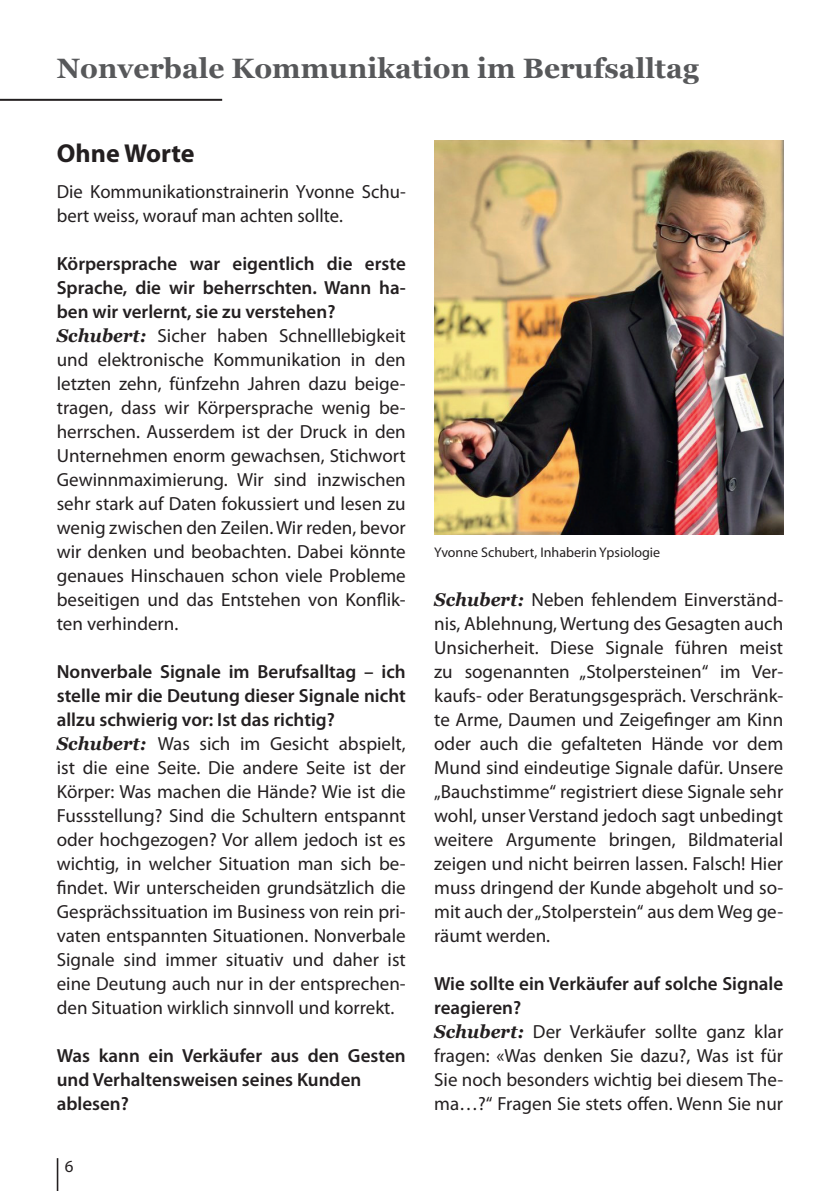
<style>
.page{position:relative;width:840px;height:1191px;background:#fff}
.page>*{position:absolute;margin:0;border:0;box-sizing:border-box;transform-origin:0 0}
.HEADLINE{font:700 28px "Georgia";color:#57585a}
.t1{font:700 26px "Myriad Pro";color:#231f20}
.FLIESSTEXT{font:19px/24px "Myriad Pro";color:#231f20;text-align:justify}
.Myriad_MEDIUM{font:600 19px/24px "Myriad Pro";color:#231f20;text-align:justify}
.t2{font:17px "Myriad Pro";color:#231f20}
.BU{font:14px "Myriad Pro";color:#231f20}
.s1{font-family:"Georgia";font-weight:700;font-style:italic;font-size:18.4px}
</style>
<div class="page">
<hr style="left:57px;top:1158px;width:1px;height:33px;background:#231f20">
<hr style="left:0;top:99px;width:222px;height:2px;background:#231f20">
<img style="left:434px;top:140px;width:348px;height:394px">
<p class="HEADLINE" style="left:57px;top:50px;width:643px">Nonverbale Kommunikation im Berufsalltag</p>
<p class="t1" style="left:57px;top:136px;width:139px">Ohne Worte</p>
<p class="FLIESSTEXT" style="left:57px;top:179px;width:350px">Die Kommunikationstrainerin Yvonne Schu&shy;bert weiss, worauf man achten sollte.</p>
<p class="Myriad_MEDIUM" style="left:57px;top:251px;width:350px">Körpersprache war eigentlich die erste Sprache, die wir beherrschten. Wann ha&shy;ben wir verlernt, sie zu verstehen?</p>
<p class="FLIESSTEXT" style="left:57px;top:323px;width:350px"><span class="s1">Schubert:</span> Sicher haben Schnelllebigkeit und elektronische Kommunikation in den letzten zehn, fünfzehn Jahren dazu beige&shy;tragen, dass wir Körpersprache wenig be&shy;herrschen. Ausserdem ist der Druck in den Unternehmen enorm gewachsen, Stichwort Gewinnmaximierung. Wir sind inzwischen sehr stark auf Daten fokussiert und lesen zu wenig zwischen den Zeilen. Wir reden, bevor wir denken und beobachten. Dabei könnte genaues Hinschauen schon viele Probleme beseitigen und das Entstehen von Konflik&shy;ten verhindern.</p>
<p class="Myriad_MEDIUM" style="left:57px;top:659px;width:350px">Nonverbale Signale im Berufsalltag – ich stelle mir die Deutung dieser Signale nicht allzu schwierig vor: Ist das richtig?</p>
<p class="FLIESSTEXT" style="left:57px;top:731px;width:350px"><span class="s1">Schubert:</span> Was sich im Gesicht abspielt, ist die eine Seite. Die andere Seite ist der Körper: Was machen die Hände? Wie ist die Fussstellung? Sind die Schultern entspannt oder hochgezogen? Vor allem jedoch ist es wichtig, in welcher Situation man sich be&shy;findet. Wir unterscheiden grundsätzlich die Gesprächssituation im Business von rein pri&shy;vaten entspannten Situationen. Nonverbale Signale sind immer situativ und daher ist eine Deutung auch nur in der entsprechen&shy;den Situation wirklich sinnvoll und korrekt.</p>
<p class="Myriad_MEDIUM" style="left:57px;top:1043px;width:350px">Was kann ein Verkäufer aus den Gesten und Verhaltensweisen seines Kunden</p>
<p class="Myriad_MEDIUM" style="left:57px;top:1091px;width:74px">ablesen?</p>
<p class="t2" style="left:65px;top:1155px;width:10px">6</p>
<p class="BU" style="left:434px;top:543px;width:227px">Yvonne Schubert, Inhaberin Ypsiologie</p>
<p class="FLIESSTEXT" style="left:434px;top:587px;width:350px"><span class="s1">Schubert:</span> Neben fehlendem Einverständ&shy;nis, Ablehnung, Wertung des Gesagten auch Unsicherheit. Diese Signale führen meist zu sogenannten „Stolpersteinen“ im Ver&shy;kaufs- oder Beratungsgespräch. Verschränk&shy;te Arme, Daumen und Zeigefinger am Kinn oder auch die gefalteten Hände vor dem Mund sind eindeutige Signale dafür. Unsere „Bauchstimme“ registriert diese Signale sehr wohl, unser Verstand jedoch sagt unbedingt weitere Argumente bringen, Bildmaterial zeigen und nicht beirren lassen. Falsch! Hier muss dringend der Kunde abgeholt und so&shy;mit auch der „Stolperstein“ aus dem Weg ge&shy;räumt werden.</p>
<p class="Myriad_MEDIUM" style="left:434px;top:971px;width:350px">Wie sollte ein Verkäufer auf solche Signale reagieren?</p>
<p class="FLIESSTEXT" style="left:434px;top:1019px;width:350px"><span class="s1">Schubert:</span> Der Verkäufer sollte ganz klar fragen: «Was denken Sie dazu?, Was ist für Sie noch besonders wichtig bei diesem The&shy;ma…?“ Fragen Sie stets offen. Wenn Sie nur</p>
</div>
